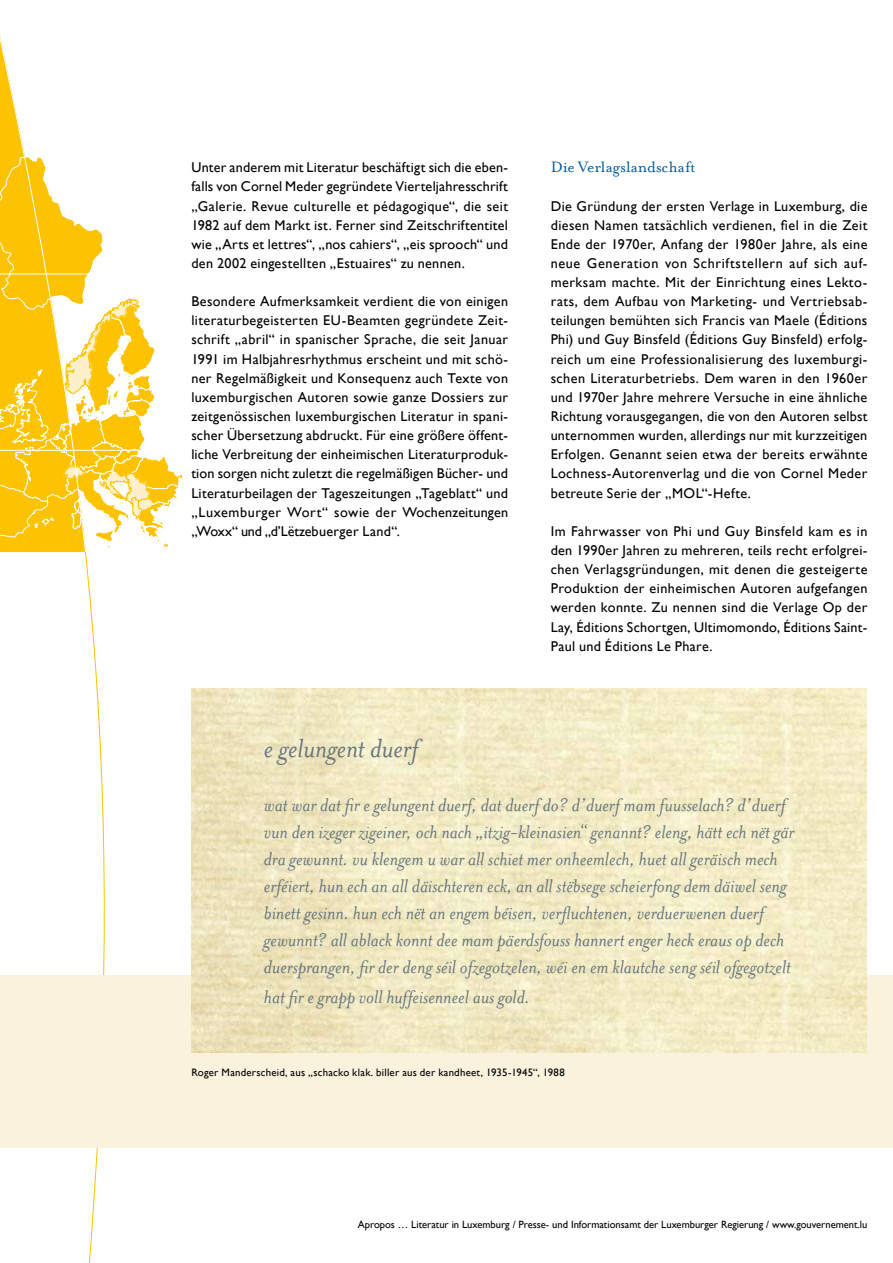
<style>
.page{position:relative;width:893px;height:1263px;background:#fff}
.page>*{position:absolute;margin:0;border:0;box-sizing:border-box;transform-origin:0 0}
.t1{font:italic 30px "Mrs Eaves";color:#66757e}
.t2{font:italic 21px/27px "Mrs Eaves";color:#66757e}
.t3{font:17.25px "Mrs Eaves Roman";letter-spacing:.005em;color:#005da4}
.t4{font:14.1px/19.2px "Gill Sans";letter-spacing:.02em;color:#000;text-align:justify}
.t5{font:10.8px "Gill Sans";letter-spacing:.02em;color:#000}
.t6{font:10.5px "Gill Sans";color:#000}
</style>
<div class="page">
<svg style="left:0;top:547px;width:124px;height:716px"></svg>
<svg style="left:86px;top:229px;width:96px;height:318px"></svg>
<hr style="left:0;top:450px;width:170px;height:1px;background:#fff">
<svg style="left:0;top:36px;width:86px;height:516px"></svg>
<div style="left:0;top:975px;width:893px;height:172px;background:#faf2dd"></div>
<img style="left:191px;top:689px;width:675px;height:363px">
<svg style="left:581px;top:824px;width:6px;height:4px"></svg>
<p class="t4" style="left:191px;top:158px;width:318px">Unter anderem mit Literatur beschäftigt sich die eben&shy;falls von Cornel Meder gegründete Vierteljahresschrift „Galerie. Revue culturelle et pédagogique“, die seit 1982 auf dem Markt ist. Ferner sind Zeitschriftentitel wie „Arts et lettres“, „nos cahiers“, „eis sprooch“ und den 2002 eingestellten „Estuaires“ zu nennen.</p>
<p class="t4" style="left:191px;top:292px;width:318px">Besondere Aufmerksamkeit verdient die von einigen literaturbegeisterten EU-Beamten gegründete Zeit&shy;schrift „abril“ in spanischer Sprache, die seit Januar 1991 im Halbjahresrhythmus erscheint und mit schö&shy;ner Regelmäßigkeit und Konsequenz auch Texte von luxemburgischen Autoren sowie ganze Dossiers zur zeitgenössischen luxemburgischen Literatur in spani&shy;scher Übersetzung abdruckt. Für eine größere öffent&shy;liche Verbreitung der einheimischen Literaturproduk&shy;tion sorgen nicht zuletzt die regelmäßigen Bücher- und Literaturbeilagen der Tageszeitungen „Tageblatt“ und „Luxemburger Wort“ sowie der Wochenzeitungen „Woxx“ und „d’Lëtzebuerger Land“.</p>
<p class="t3" style="left:551px;top:158px;width:147px">Die Verlagslandschaft</p>
<p class="t4" style="left:551px;top:196px;width:318px">Die Gründung der ersten Verlage in Luxemburg, die diesen Namen tatsächlich verdienen, fiel in die Zeit Ende der 1970er, Anfang der 1980er Jahre, als eine neue Generation von Schriftstellern auf sich auf&shy;merksam machte. Mit der Einrichtung eines Lekto&shy;rats, dem Aufbau von Marketing- und Vertriebsab&shy;teilungen bemühten sich Francis van Maele (Éditions Phi) und Guy Binsfeld (Éditions Guy Binsfeld) erfolg&shy;reich um eine Professionalisierung des luxemburgi&shy;schen Literaturbetriebs. Dem waren in den 1960er und 1970er Jahre mehrere Versuche in eine ähnliche Richtung vorausgegangen, die von den Autoren selbst unternommen wurden, allerdings nur mit kurzzeitigen Erfolgen. Genannt seien etwa der bereits erwähnte Lochness-Autorenverlag und die von Cornel Meder betreute Serie der „MOL“-Hefte.</p>
<p class="t4" style="left:551px;top:521px;width:318px">Im Fahrwasser von Phi und Guy Binsfeld kam es in den 1990er Jahren zu mehreren, teils recht erfolgrei&shy;chen Verlagsgründungen, mit denen die gesteigerte Produktion der einheimischen Autoren aufgefangen werden konnte. Zu nennen sind die Verlage Op der Lay, Éditions Schortgen, Ultimomondo, Éditions Saint-Paul und Éditions Le Phare.</p>
<h1 class="t1" style="left:264px;top:731px;width:156px">e gelungent duerf</h1>
<p class="t2" style="left:264px;top:791px;width:532px">wat war dat fir e gelungent duerf, dat duerf do? d’duerf mam fuusselach? d’duerf vun den izeger zigeiner, och nach „itzig-kleinasien genannt? eleng, hätt ech nët gär dra gewunnt. vu klengem u war all schiet mer onheemlech, huet all geräisch mech erféiert, hun ech an all däischteren eck, an all stëbsege scheierfong dem däiwel seng binett gesinn. hun ech nët an engem béisen, verfluchtenen, verduerwenen duerf gewunnt? all ablack konnt dee mam päerdsfouss hannert enger heck eraus op dech duersprangen, fir der deng séil ofzegotzelen, wéi en em klautche seng séil ofgegotzelt</p>
<h2 class="t2" style="left:264px;top:983px;width:268px">hat fir e grapp voll huffeisenneel aus gold.</h2>
<p class="t5" style="left:191px;top:1066px;width:375px">Roger Manderscheid, aus „schacko klak. biller aus der kandheet, 1935-1945“, 1988</p>
<p class="t6" style="left:358px;top:1218px;width:511px">Apropos … Literatur in Luxemburg / Presse- und Informationsamt der Luxemburger Regierung / www.gouvernement.lu</p>
</div>
